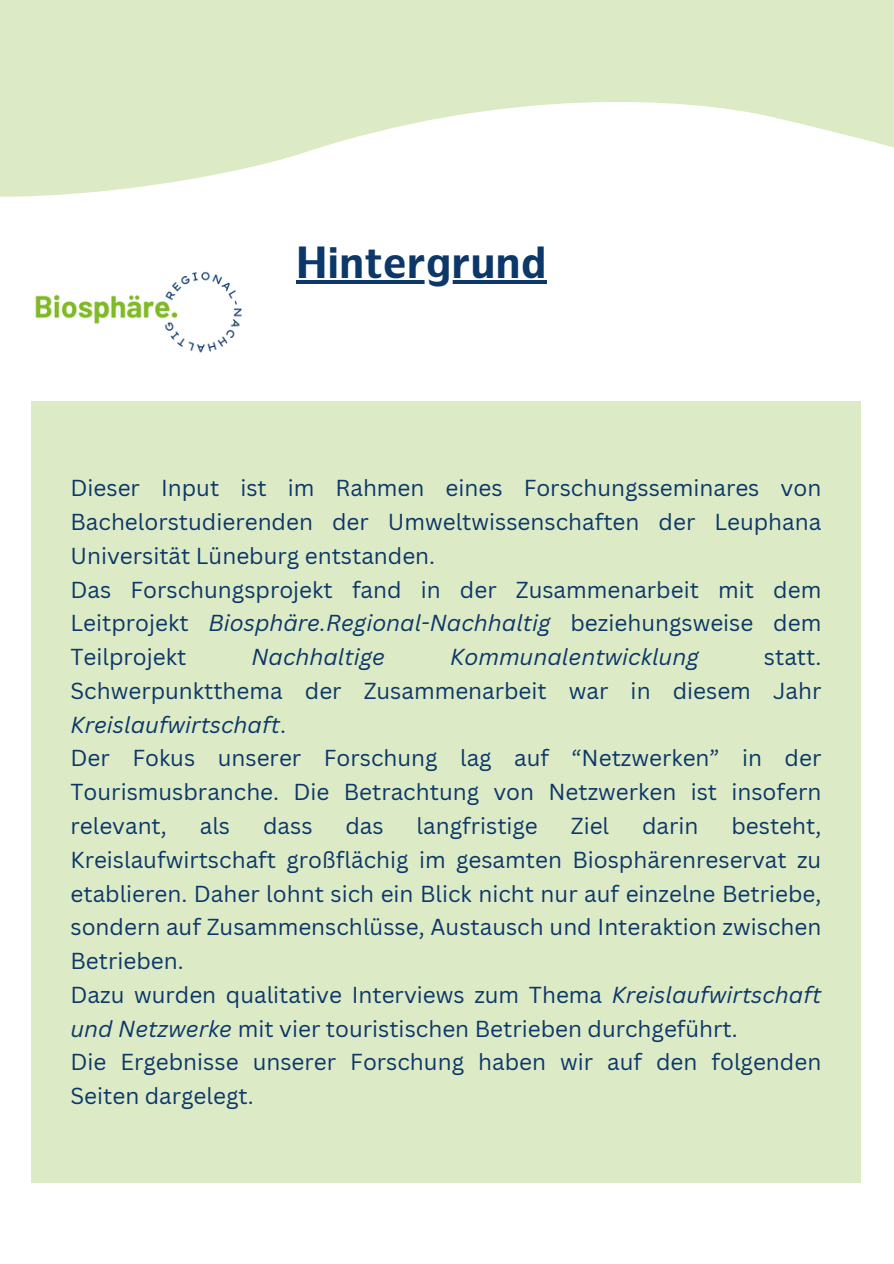
<style>
.page{position:relative;width:894px;height:1264px;background:#fff}
.page>*{position:absolute;margin:0;border:0;box-sizing:border-box;transform-origin:0 0}
.t1{font:700 43.8px "Hamburg Sans";color:#0c3769}
.t2{font:22.5px/33.8px "Canva Sans";color:#0c3769;text-align:justify}
.t3{font:italic 22.5px "Canva Sans";color:#0c3769}
.s1{font-style:italic}
</style>
<div class="page">
<img style="left:35px;top:271px;width:207px;height:82px">
<div style="left:31px;top:401px;width:829px;height:781px;background:#dcebc6"></div>
<hr style="left:296px;top:280px;width:250px;height:3px;background:#0c3769">
<svg style="left:0;top:0;width:893px;height:197px;fill:#dcebc6"></svg>
<p class="t1" style="left:296px;top:246px;width:252px">Hintergrund</p>
<h1 class="t2" style="left:70px;top:470px;width:752px">Dieser Input ist im Rahmen eines Forschungsseminares von Bachelorstudierenden der Umweltwissenschaften der Leuphana Universität Lüneburg entstanden.</h1>
<p class="t2" style="left:70px;top:572px;width:752px">Das Forschungsprojekt fand in der Zusammenarbeit mit dem Leitprojekt <span class="s1">Biosphäre.Regional-Nachhaltig</span> beziehungsweise dem Teilprojekt</p>
<p class="t3" style="left:251px;top:641px;width:135px">Nachhaltige</p>
<p class="t3" style="left:450px;top:641px;width:250px">Kommunalentwicklung</p>
<p class="t2" style="left:70px;top:639px;width:752px;text-indent:693px">statt.<br>Schwerpunktthema der Zusammenarbeit war in diesem Jahr <span class="s1">Kreislaufwirtschaft</span>.</p>
<p class="t2" style="left:70px;top:740px;width:752px">Der Fokus unserer Forschung lag auf “Netzwerken” in der Tourismusbranche. Die Betrachtung von Netzwerken ist insofern relevant,</p>
<p class="t2" style="left:200px;top:808px;width:32px">als</p>
<p class="t2" style="left:263px;top:808px;width:51px">dass</p>
<p class="t2" style="left:345px;top:808px;width:40px">das</p>
<p class="t2" style="left:416px;top:808px;width:123px">langfristige</p>
<p class="t2" style="left:570px;top:808px;width:40px">Ziel</p>
<p class="t2" style="left:642px;top:808px;width:58px">darin</p>
<p class="t2" style="left:70px;top:808px;width:752px;text-indent:660px">besteht, Kreislaufwirtschaft großflächig im gesamten Biosphärenreservat zu etablieren. Daher lohnt sich ein Blick nicht nur auf einzelne Betriebe, sondern auf Zusammenschlüsse, Austausch und Interaktion zwischen Betrieben.</p>
<p class="t2" style="left:70px;top:977px;width:752px">Dazu wurden qualitative Interviews zum Thema <span class="s1">Kreislaufwirtschaft und Netzwerke</span> mit vier touristischen Betrieben durchgeführt.</p>
<p class="t2" style="left:70px;top:1044px;width:752px">Die Ergebnisse unserer Forschung haben wir auf den folgenden<br>Seiten dargelegt.</p>
</div>
